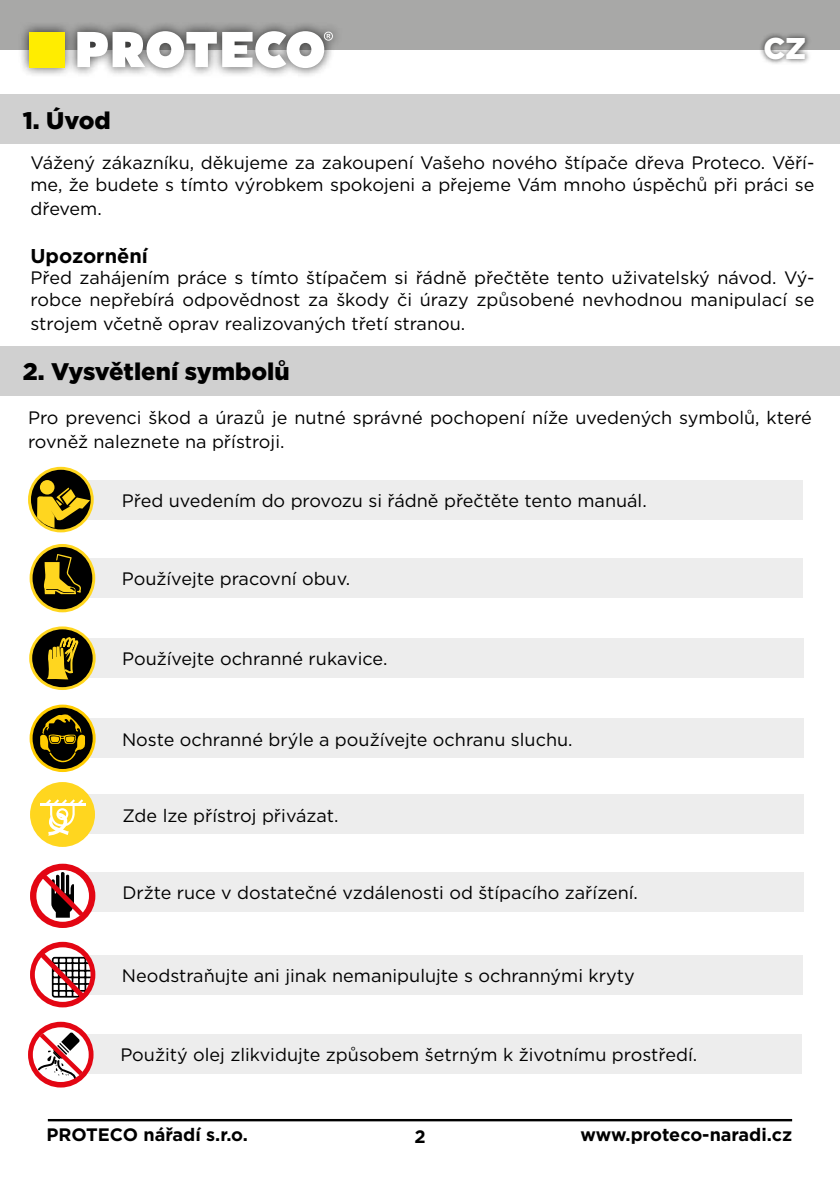
<style>
.page{position:relative;width:840px;height:1191px;background:#fff}
.page>*{position:absolute;margin:0;border:0;box-sizing:border-box;transform-origin:0 0}
.t1{font:900 30px "Gotham";color:#fff}
.t2{font:900 24px "Gotham";color:#000}
.t3{font:700 20px "Gotham";color:#000}
.t4{font:18px/21.6px "Gotham";color:#000}
.t5{font:700 18px "Gotham";color:#000}
</style>
<div class="page">
<div style="left:0;top:0;width:839px;height:50px;background:#a8a8a7"></div>
<div style="left:18px;top:21px;width:324px;height:57px;background:#000;opacity:.75"></div>
<div style="left:29px;top:32px;width:36px;height:35px;background:#ffed00"></div>
<svg style="left:77px;top:31px;width:256px;height:37px"></svg>
<div style="left:758px;top:32px;width:52px;height:34px;background:#000;opacity:.75"></div>
<hr style="left:48px;top:1119px;width:743px;height:2px;background:#000">
<div style="left:62px;top:955px;width:740px;height:39px;background:#ededed"></div>
<div style="left:63px;top:872px;width:740px;height:39px;background:#ededed"></div>
<div style="left:63px;top:794px;width:740px;height:40px;background:#ededed"></div>
<div style="left:63px;top:718px;width:740px;height:40px;background:#ededed"></div>
<div style="left:63px;top:638px;width:740px;height:40px;background:#ededed"></div>
<div style="left:62px;top:558px;width:740px;height:40px;background:#ededed"></div>
<div style="left:62px;top:480px;width:740px;height:39px;background:#ededed"></div>
<div style="left:0;top:94px;width:839px;height:50px;background:#d0d0d0"></div>
<div style="left:0;top:346px;width:839px;height:49px;background:#d0d0d0"></div>
<svg style="left:28px;top:467px;width:66px;height:65px"></svg>
<div style="left:31px;top:470px;width:60px;height:59px;background:#000;border-radius:50%"></div>
<div style="left:40px;top:480px;width:14px;height:14px;background:#ffd61f;border-radius:50%"></div>
<svg style="left:37px;top:487px;width:53px;height:41px"></svg>
<svg style="left:30px;top:544px;width:65px;height:68px"></svg>
<div style="left:33px;top:547px;width:59px;height:62px;background:#000;border-radius:50%"></div>
<svg style="left:43px;top:554px;width:39px;height:40px"></svg>
<svg style="left:29px;top:626px;width:67px;height:64px"></svg>
<div style="left:32px;top:629px;width:61px;height:58px;background:#000;border-radius:50%"></div>
<svg style="left:30px;top:704px;width:66px;height:68px"></svg>
<div style="left:33px;top:707px;width:60px;height:62px;background:#000;border-radius:50%"></div>
<svg style="left:40px;top:637px;width:45px;height:125px"></svg>
<div style="left:30px;top:782px;width:65px;height:65px;background:#ffd61f;border-radius:50%"></div>
<hr style="left:40px;top:803px;width:45px;height:3px;background:#fff">
<svg style="left:46px;top:799px;width:37px;height:36px"></svg>
<svg style="left:30px;top:863px;width:65px;height:65px"></svg>
<svg style="left:30px;top:941px;width:65px;height:66px"></svg>
<div style="left:61px;top:1034px;width:740px;height:40px;background:#ededed"></div>
<svg style="left:28px;top:1021px;width:65px;height:66px"></svg>
<h2 class="t2" style="left:23px;top:104px;width:89px">1. Úvod</h2>
<h1 class="t1" style="left:762px;top:28px;width:44px">CZ</h1>
<p class="t4" style="left:30px;top:151px;width:785px">Vážený zákazníku, děkujeme za zakoupení Vašeho nového štípače dřeva Proteco. Věří&shy;me, že budete s tímto výrobkem spokojeni a přejeme Vám mnoho úspěchů při práci se</p>
<p class="t4" style="left:30px;top:197px;width:73px">dřevem.</p>
<p class="t3" style="left:30px;top:242px;width:119px">Upozornění</p>
<p class="t4" style="left:30px;top:267px;width:785px">Před zahájením práce s tímto štípačem si řádně přečtěte tento uživatelský návod. Vý&shy;robce nepřebírá odpovědnost za škody či úrazy způsobené nevhodnou manipulací se</p>
<p class="t4" style="left:30px;top:312px;width:436px">strojem včetně oprav realizovaných třetí stranou.</p>
<h2 class="t2" style="left:23px;top:355px;width:268px">2. Vysvětlení symbolů</h2>
<p class="t4" style="left:28px;top:405px;width:785px;line-height:24px">Pro prevenci škod a úrazů je nutné správné pochopení níže uvedených symbolů, které rovněž naleznete na přístroji.</p>
<p class="t4" style="left:122px;top:489px;width:526px">Před uvedením do provozu si řádně přečtěte tento manuál.</p>
<p class="t4" style="left:122px;top:568px;width:230px">Používejte pracovní obuv.</p>
<p class="t4" style="left:122px;top:648px;width:267px">Používejte ochranné rukavice.</p>
<p class="t4" style="left:122px;top:728px;width:452px">Noste ochranné brýle a používejte ochranu sluchu.</p>
<p class="t4" style="left:122px;top:804px;width:217px">Zde lze přístroj přivázat.</p>
<p class="t4" style="left:122px;top:881px;width:516px">Držte ruce v dostatečné vzdálenosti od štípacího zařízení.</p>
<p class="t4" style="left:122px;top:964px;width:514px">Neodstraňujte ani jinak nemanipulujte s ochrannými kryty</p>
<p class="t4" style="left:120px;top:1044px;width:578px">Použitý olej zlikvidujte způsobem šetrným k životnímu prostředí.</p>
<p class="t5" style="left:46px;top:1123px;width:203px">PROTECO nářadí s.r.o.</p>
<p class="t5" style="left:414px;top:1124px;width:13px">2</p>
<p class="t5" style="left:580px;top:1123px;width:213px">www.proteco-naradi.cz</p>
</div>
